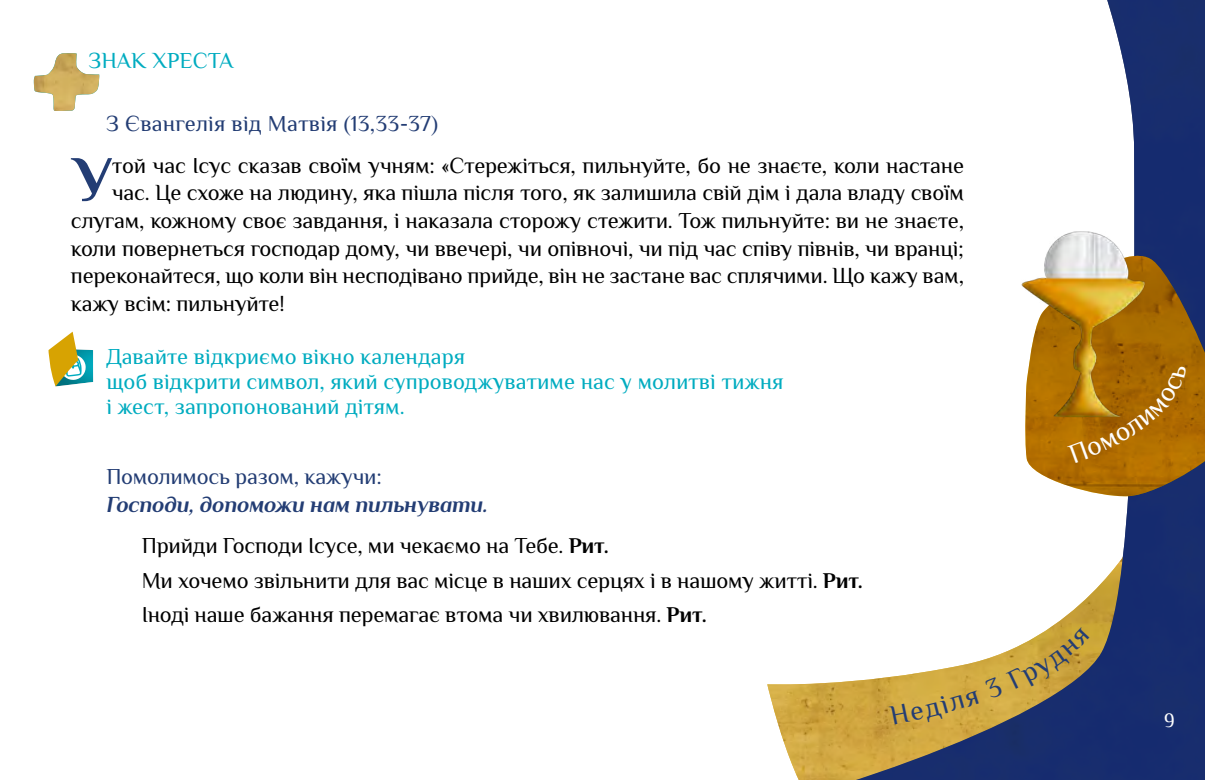
<style>
.page{position:relative;width:1205px;height:780px;background:#fff}
.page>*{position:absolute;margin:0;border:0;box-sizing:border-box;transform-origin:0 0}
.t1{font:700 64.25px "Philosopher";color:#233d74}
.t2{font:22.5px/41.8px "Philosopher";letter-spacing:-.01em;color:#000}
.t3{font:22.5px/25px "Philosopher";color:#00acc0}
.t4{font:22.5px "Philosopher";letter-spacing:.01em;color:#233d74}
.t5{font:22.5px "Philosopher";letter-spacing:-.01em;color:#233d74}
.t6{font:20px "Philosopher";color:#fff}
.s1{font-weight:700;font-style:italic;color:#233d74}
.s2{font-weight:700}
</style>
<div class="page">
<svg style="left:767px;top:680px;width:89px;height:100px;fill:#d2a943"></svg>
<img style="left:856px;top:0;width:349px;height:780px">
<img style="left:34px;top:53px;width:66px;height:58px">
<img style="left:1024px;top:445px;width:181px;height:52px">
<img style="left:967px;top:207px;width:238px;height:238px">
<svg style="left:49px;top:331px;width:44px;height:55px"></svg>
<svg style="left:889px;top:627px;width:202px;height:98px"></svg>
<svg style="left:1067px;top:364px;width:119px;height:99px;background:#ac6d03"></svg>
<p class="t3" style="left:89px;top:48px;width:146px">ЗНАК ХРЕСТА</p>
<p class="t4" style="left:106px;top:109px;width:333px">З Євангелія від Матвія (13,33-37)</p>
<h1 class="t1" style="left:73px;top:136px;width:41px">У</h1>
<p class="t2" style="left:112px;top:145px;width:853px">той час Ісус сказав своїм учням: «Стережіться, пильнуйте, бо не знаєте, коли настане</p>
<p class="t2" style="left:112px;top:172px;width:853px">час. Це схоже на людину, яка пішла після того, як залишила свій дім і дала владу своїм</p>
<p class="t2" style="left:71px;top:200px;width:894px">слугам, кожному своє завдання, і наказала сторожу стежити. Тож пильнуйте: ви не знаєте,</p>
<p class="t2" style="left:71px;top:227px;width:894px">коли повернеться господар дому, чи ввечері, чи опівночі, чи під час співу півнів, чи вранці;</p>
<p class="t2" style="left:71px;top:255px;width:894px">переконайтеся, що коли він несподівано прийде, він не застане вас сплячими. Що кажу вам,</p>
<p class="t2" style="left:71px;top:282px;width:215px">кажу всім: пильнуйте!</p>
<p class="t3" style="left:106px;top:344px;width:679px">Давайте відкриємо вікно календаря<br>щоб відкрити символ, який супроводжуватиме нас у молитві тижня і жест, запропонований дітям.</p>
<p class="t5" style="left:106px;top:462px;width:277px">Помолимось разом, кажучи:</p>
<p class="t2" style="left:142px;top:483px;width:468px;text-indent:-35px"><span class="s1">Господи, допоможи нам пильнувати.<br></span>Прийди Господи Ісусе, ми чекаємо на Тебе. <span class="s2">Рит.</span></p>
<p class="t2" style="left:142px;top:563px;width:723px;line-height:34.5px">Ми хочемо звільнити для вас місце в наших серцях і в нашому житті. <span class="s2">Рит.<br></span>Іноді наше бажання перемагає втома чи хвилювання. <span class="s2">Рит.</span></p>
<p class="t6" style="left:1164px;top:707px;width:12px">9</p>
</div>
